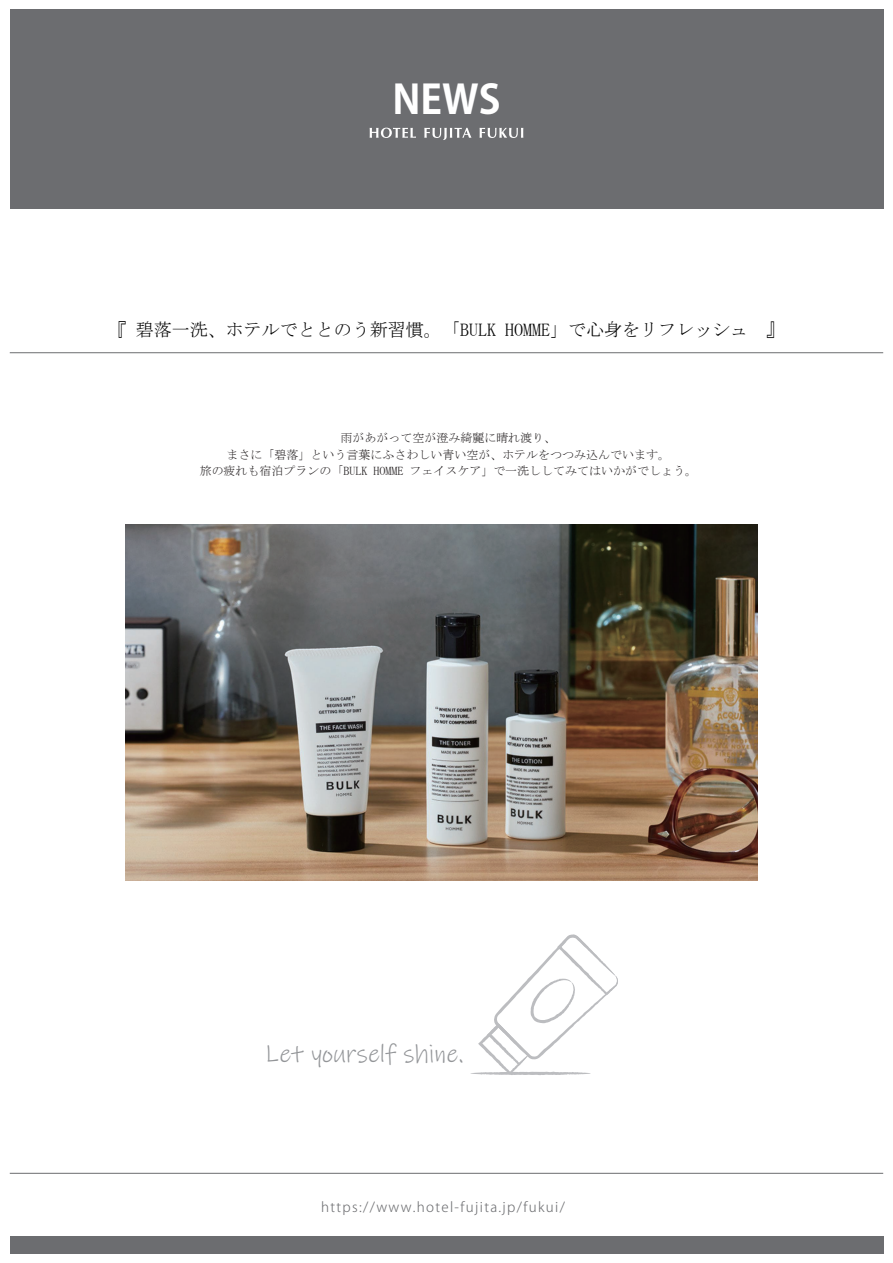
<style>
.page{position:relative;width:893px;height:1263px;background:#fff}
.page>*{position:absolute;margin:0;border:0;box-sizing:border-box;transform-origin:0 0}
.t1{font:700 39.75px "Koz Go Pro";color:#fff}
.t2{font:25.65px "Ink Free";color:#939598}
.t3{font:18px "MS Mincho";color:#030303}
.t4{font:300 13.5px "Koz Go Pr 6 N";letter-spacing:.1em;color:#6c6d70}
.t5{font:12px/16.5px "MS Mincho";color:#231f20;text-align:center}
</style>
<div class="page">
<div style="left:10px;top:10px;width:873px;height:199px;background:#6c6d70"></div>
<div style="left:10px;top:1236px;width:873px;height:17px;background:#6c6d70"></div>
<hr style="left:10px;top:1173px;width:873px;height:1px;background:#6c6d70">
<svg style="left:370px;top:128px;width:46px;height:10px"></svg>
<svg style="left:424px;top:128px;width:47px;height:12px"></svg>
<svg style="left:480px;top:128px;width:43px;height:10px"></svg>
<hr style="left:10px;top:352px;width:873px;height:1px;background:#6c6d70">
<img style="left:125px;top:525px;width:632px;height:355px">
<svg style="left:470px;top:934px;width:148px;height:141px"></svg>
<h1 class="t1" style="left:392px;top:74px;width:110px">NEWS</h1>
<h3 class="t3" style="left:109px;top:320px;width:677px">『 碧落一洗、ホテルでととのう新習慣。「BULK HOMME」で心身をリフレッシュ 』</h3>
<p class="t5" style="left:200px;top:430px;width:499px">雨があがって空が澄み綺麗に晴れ渡り、<br>まさに「碧落」という言葉にふさわしい青い空が、ホテルをつつみ込んでいます。<br>旅の疲れも宿泊プランの「BULK HOMME フェイスケア」で一洗ししてみてはいかがでしょう。</p>
<h2 class="t2" style="left:265px;top:1037px;width:201px">Let yourself shine.</h2>
<p class="t4" style="left:321px;top:1199px;width:245px">https://www.hotel-fujita.jp/fukui/</p>
</div>
